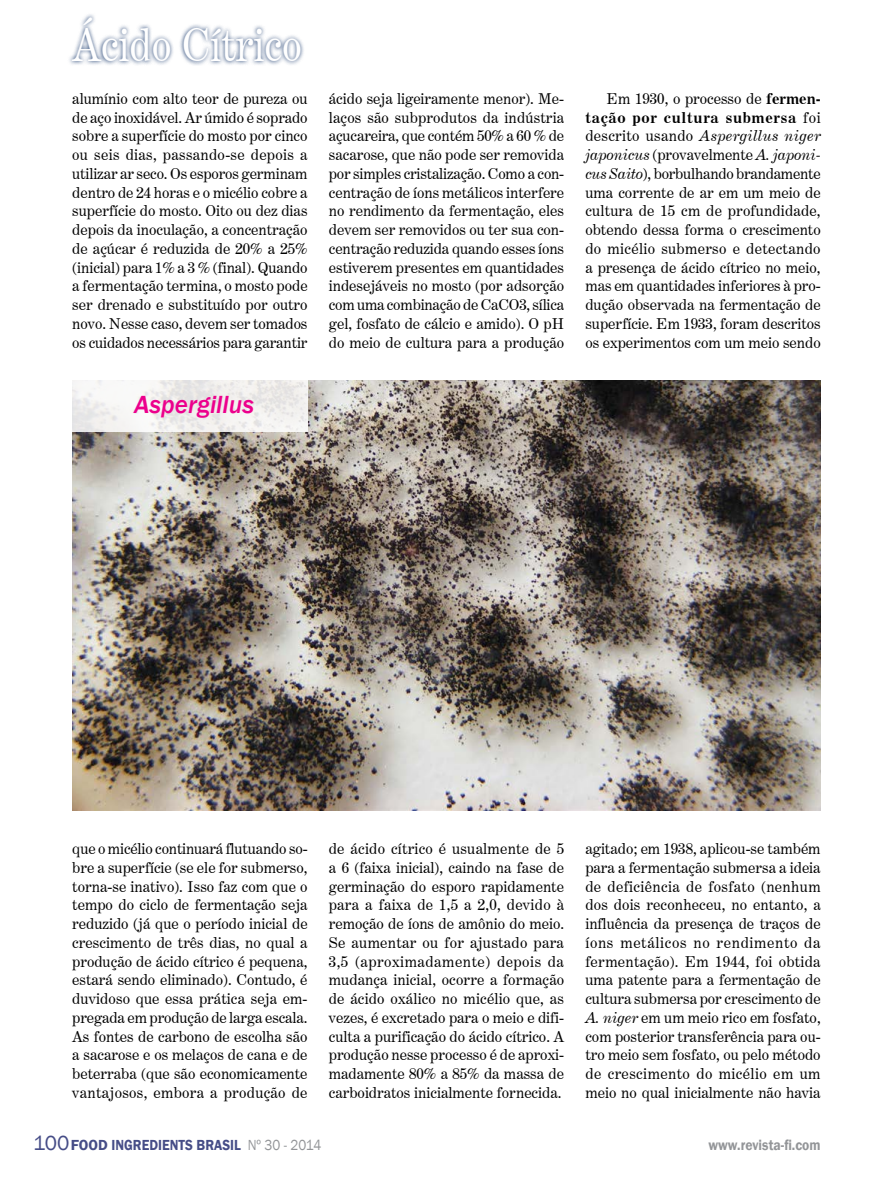
<style>
.page{position:relative;width:893px;height:1191px;background:#fff}
.page>*{position:absolute;margin:0;border:0;box-sizing:border-box;transform-origin:0 0}
.t1{font:45px "Century Expanded BT";color:#fff;scale:.9 1}
.t2{font:italic 500 25.5px "Franklin Gothic";color:#ec008c}
.t3{font:15px/18.8px "Century Expanded BT";color:#000;text-align:justify}
.t4{font:600 15px "Franklin Gothic";color:#464d87}
.t5{font:600 15px "Franklin Gothic";color:#939598;scale:.9 1}
.s1{font-weight:700}
.s2{font-style:italic}
.s3{font-weight:400;font-size:21px}
.s4{font-weight:400;color:#939598}
</style>
<div class="page">
<img style="left:72px;top:381px;width:749px;height:429px">
<div style="left:72px;top:381px;width:236px;height:51px;background:linear-gradient(to bottom,#efeeec,#f1f0ef)"></div>
<svg style="left:69px;top:14px;width:235px;height:51px"></svg>
<p class="t1" style="left:72px;top:17px;width:257px">Ácido Cítrico</p>
<p class="t3" style="left:72px;top:89px;width:237px">alumínio com alto teor de pureza ou de aço inoxidável. Ar úmido é soprado sobre a superfície do mosto por cinco ou seis dias, passando-se depois a utilizar ar seco. Os esporos germinam dentro de 24 horas e o micélio cobre a superfície do mosto. Oito ou dez dias depois da inoculação, a concentração de açúcar é reduzida de 20% a 25% (inicial) para 1% a 3 % (final). Quando a fermentação termina, o mosto pode ser drenado e substituído por outro novo. Nesse caso, devem ser tomados os cuidados necessários para garantir</p>
<p class="t2" style="left:134px;top:388px;width:121px">Aspergillus</p>
<p class="t3" style="left:329px;top:89px;width:237px">ácido seja ligeiramente menor). Me&shy;laços são subprodutos da indústria açucareira, que contém 50% a 60 % de sacarose, que não pode ser removida por simples cristalização. Como a con&shy;centração de íons metálicos interfere no rendimento da fermentação, eles devem ser removidos ou ter sua con&shy;centração reduzida quando esses íons estiverem presentes em quantidades indesejáveis no mosto (por adsorção com uma combinação de CaCO3, sílica gel, fosfato de cálcio e amido). O pH do meio de cultura para a produção</p>
<p class="t3" style="left:585px;top:89px;width:237px;text-indent:21px">Em 1930, o processo de <span class="s1">fermen&shy;tação por cultura submersa</span> foi descrito usando <span class="s2">Aspergillus niger japonicus</span> (provavelmente <span class="s2">A. japoni&shy;cus Saito</span>), borbulhando brandamente uma corrente de ar em um meio de cultura de 15 cm de profundidade, obtendo dessa forma o crescimento do micélio submerso e detectando a presença de ácido cítrico no meio, mas em quantidades inferiores à pro&shy;dução observada na fermentação de superfície. Em 1933, foram descritos os experimentos com um meio sendo</p>
<p class="t3" style="left:72px;top:839px;width:237px">que o micélio continuará flutuando so&shy;bre a superfície (se ele for submerso, torna-se inativo). Isso faz com que o tempo do ciclo de fermentação seja reduzido (já que o período inicial de crescimento de três dias, no qual a produção de ácido cítrico é pequena, estará sendo eliminado). Contudo, é duvidoso que essa prática seja em&shy;pregada em produção de larga escala.<br>As fontes de carbono de escolha são a sacarose e os melaços de cana e de beterraba (que são economicamente vantajosos, embora a produção de</p>
<p class="t3" style="left:329px;top:839px;width:237px">de ácido cítrico é usualmente de 5 a 6 (faixa inicial), caindo na fase de germinação do esporo rapidamente para a faixa de 1,5 a 2,0, devido à remoção de íons de amônio do meio.<br>Se aumentar ou for ajustado para 3,5 (aproximadamente) depois da mudança inicial, ocorre a formação de ácido oxálico no micélio que, as vezes, é excretado para o meio e difi&shy;culta a purificação do ácido cítrico. A produção nesse processo é de aproxi&shy;madamente 80% a 85% da massa de carboidratos inicialmente fornecida.</p>
<p class="t3" style="left:585px;top:839px;width:237px">agitado; em 1938, aplicou-se também para a fermentação submersa a ideia de deficiência de fosfato (nenhum dos dois reconheceu, no entanto, a influência da presença de traços de íons metálicos no rendimento da fermentação). Em 1944, foi obtida uma patente para a fermentação de cultura submersa por crescimento de <span class="s2">A. niger</span> em um meio rico em fosfato, com posterior transferência para ou&shy;tro meio sem fosfato, ou pelo método de crescimento do micélio em um meio no qual inicialmente não havia</p>
<p class="t4" style="left:33px;top:1135px;width:290px"><span class="s3">100</span>FOOD INGREDIENTS BRASIL <span class="s4">Nº 30 - 2014</span></p>
<p class="t5" style="left:708px;top:1135px;width:126px">www.revista-fi.com</p>
</div>
